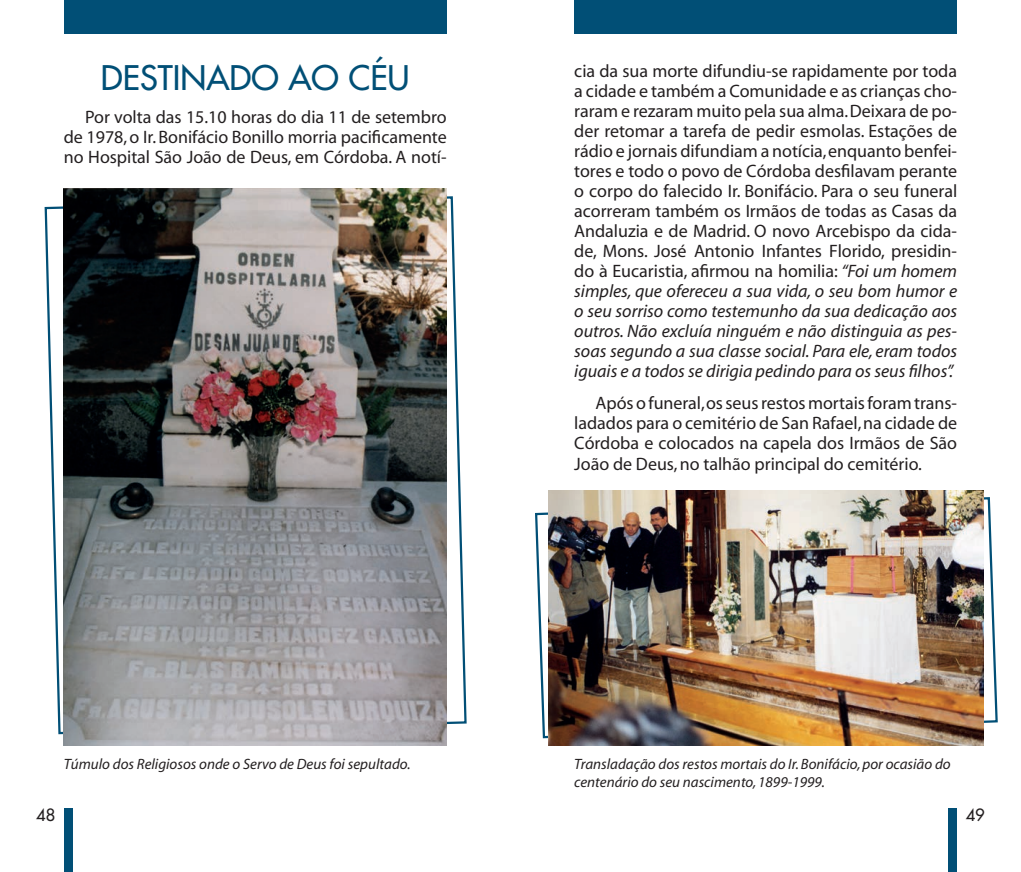
<style>
.page{position:relative;width:1021px;height:872px;background:#fff}
.page>*{position:absolute;margin:0;border:0;box-sizing:border-box;transform-origin:0 0}
.t1{font:33px "Futura";color:#014f76}
.t2{font:18px/20px "Myriad";color:#231f20;text-align:justify}
.t3{font:16.5px "Futura";color:#231f20}
.t4{font:italic 15px/18px "Myriad";color:#231f20}
.s1{font-style:italic}
</style>
<div class="page">
<div style="left:64px;top:808px;width:8px;height:64px;background:#014f76"></div>
<div style="left:948px;top:808px;width:9px;height:64px;background:#014f76"></div>
<div style="left:64px;top:0;width:382px;height:34px;background:#014f76"></div>
<div style="left:574px;top:0;width:383px;height:34px;background:#014f76"></div>
<svg style="left:44px;top:195px;width:423px;height:540px"></svg>
<img style="left:64px;top:188px;width:382px;height:557px">
<svg style="left:535px;top:496px;width:463px;height:243px"></svg>
<img style="left:548px;top:490px;width:435px;height:255px">
<h1 class="t1" style="left:101px;top:56px;width:310px">DESTINADO AO CÉU</h1>
<p class="t2" style="left:64px;top:107px;width:384px;text-indent:21px">Por volta das 15.10 horas do dia 11 de setembro de 1978, o Ir. Bonifácio Bonillo morria pacificamente no Hospital São João de Deus, em Córdoba. A notí-</p>
<p class="t4" style="left:64px;top:756px;width:348px">Túmulo dos Religiosos onde o Servo de Deus foi sepultado.</p>
<p class="t2" style="left:574px;top:62px;width:384px">cia da sua morte difundiu-se rapidamente por toda a cidade e também a Comunidade e as crianças cho&shy;raram e rezaram muito pela sua alma. Deixara de po&shy;der retomar a tarefa de pedir esmolas. Estações de rádio e jornais difundiam a notícia, enquanto benfei&shy;tores e todo o povo de Córdoba desfilavam perante o corpo do falecido Ir. Bonifácio. Para o seu funeral acorreram também os Irmãos de todas as Casas da Andaluzia e de Madrid. O novo Arcebispo da cida&shy;de, Mons. José Antonio Infantes Florido, presidin&shy;do à Eucaristia, afirmou na homilia: <span class="s1">“Foi um homem simples, que ofereceu a sua vida, o seu bom humor e o seu sorriso como testemunho da sua dedicação aos outros. Não excluía ninguém e não distinguia as pes&shy;soas segundo a sua classe social. Para ele, eram todos iguais e a todos se dirigia pedindo para os seus filhos”.</span></p>
<p class="t2" style="left:574px;top:394px;width:384px;text-indent:21px">Após o funeral, os seus restos mortais foram trans&shy;ladados para o cemitério de San Rafael, na cidade de Córdoba e colocados na capela dos Irmãos de São João de Deus, no talhão principal do cemitério.</p>
<p class="t4" style="left:574px;top:756px;width:378px">Transladação dos restos mortais do Ir. Bonifácio, por ocasião do centenário do seu nascimento, 1899-1999.</p>
<p class="t3" style="left:36px;top:804px;width:21px">48</p>
<p class="t3" style="left:965px;top:804px;width:21px">49</p>
</div>
